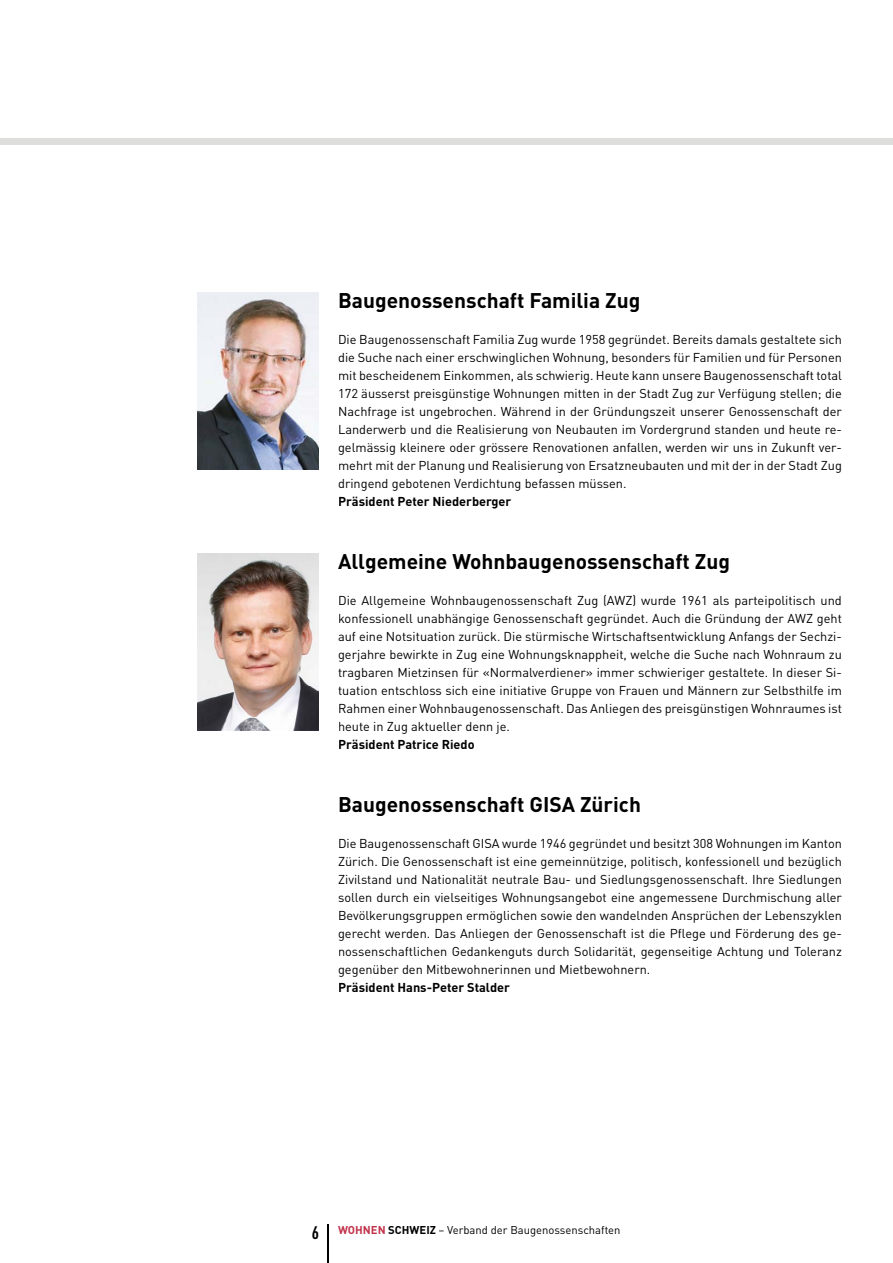
<style>
.page{position:relative;width:893px;height:1263px;background:#fff}
.page>*{position:absolute;margin:0;border:0;box-sizing:border-box;transform-origin:0 0}
.t1{font:700 21px "DIN";color:#000}
.t2{font:12.75px/18px "DIN";color:#000;text-align:justify}
.t3{font:700 12.75px "DIN";color:#000}
.t4{font:11.25px "DIN";color:#000}
.s1{font-family:"DIN Cond";font-weight:700;font-size:18px}
.s2{font-weight:700;color:#c2344c}
.s3{font-weight:700}
</style>
<div class="page">
<hr style="left:328px;top:1225px;width:1px;height:38px;background:#000">
<div style="left:0;top:138px;width:893px;height:7px;background:#dededd"></div>
<img style="left:198px;top:553px;width:121px;height:177px">
<img style="left:198px;top:292px;width:121px;height:178px">
<h1 class="t1" style="left:338px;top:286px;width:304px">Baugenossenschaft Familia Zug</h1>
<p class="t2" style="left:338px;top:330px;width:505px">Die Baugenossenschaft Familia Zug wurde 1958 gegründet. Bereits damals gestaltete sich die Suche nach einer erschwinglichen Wohnung, besonders für Familien und für Personen mit bescheidenem Einkommen, als schwierig. Heute kann unsere Baugenossenschaft total 172 äusserst preisgünstige Wohnungen mitten in der Stadt Zug zur Verfügung stellen; die Nachfrage ist ungebrochen. Während in der Gründungszeit unserer Genossenschaft der Landerwerb und die Realisierung von Neubauten im Vordergrund standen und heute re&shy;gelmässig kleinere oder grössere Renovationen anfallen, werden wir uns in Zukunft ver&shy;mehrt mit der Planung und Realisierung von Ersatzneubauten und mit der in der Stadt Zug dringend gebotenen Verdichtung befassen müssen.</p>
<p class="t3" style="left:338px;top:493px;width:175px">Präsident Peter Niederberger</p>
<h1 class="t1" style="left:338px;top:547px;width:393px">Allgemeine Wohnbaugenossenschaft Zug</h1>
<p class="t2" style="left:338px;top:591px;width:505px">Die Allgemeine Wohnbaugenossenschaft Zug (AWZ) wurde 1961 als parteipolitisch und konfessionell unabhängige Genossenschaft gegründet. Auch die Gründung der AWZ geht auf eine Notsituation zurück. Die stürmische Wirtschaftsentwicklung Anfangs der Sechzi&shy;gerjahre bewirkte in Zug eine Wohnungsknappheit, welche die Suche nach Wohnraum zu tragbaren Mietzinsen für «Normalverdiener» immer schwieriger gestaltete. In dieser Si&shy;tuation entschloss sich eine initiative Gruppe von Frauen und Männern zur Selbsthilfe im Rahmen einer Wohnbaugenossenschaft. Das Anliegen des preisgünstigen Wohnraumes ist heute in Zug aktueller denn je.</p>
<p class="t3" style="left:338px;top:736px;width:138px">Präsident Patrice Riedo</p>
<h1 class="t1" style="left:338px;top:790px;width:304px">Baugenossenschaft GISA Zürich</h1>
<p class="t2" style="left:338px;top:834px;width:505px">Die Baugenossenschaft GISA wurde 1946 gegründet und besitzt 308 Wohnungen im Kanton Zürich. Die Genossenschaft ist eine gemeinnützige, politisch, konfessionell und bezüglich Zivilstand und Nationalität neutrale Bau- und Siedlungsgenossenschaft. Ihre Siedlungen sollen durch ein vielseitiges Wohnungsangebot eine angemessene Durchmischung aller Bevölkerungsgruppen ermöglichen sowie den wandelnden Ansprüchen der Lebenszyklen gerecht werden. Das Anliegen der Genossenschaft ist die Pflege und Förderung des ge&shy;nossenschaftlichen Gedankenguts durch Solidarität, gegenseitige Achtung und Toleranz gegenüber den Mitbewohnerinnen und Mietbewohnern.</p>
<p class="t3" style="left:338px;top:979px;width:174px">Präsident Hans-Peter Stalder</p>
<p class="t4" style="left:312px;top:1223px;width:310px"><span class="s1">6</span> <span class="s2">WOHNEN</span> <span class="s3">SCHWEIZ</span> – Verband der Baugenossenschaften</p>
</div>
